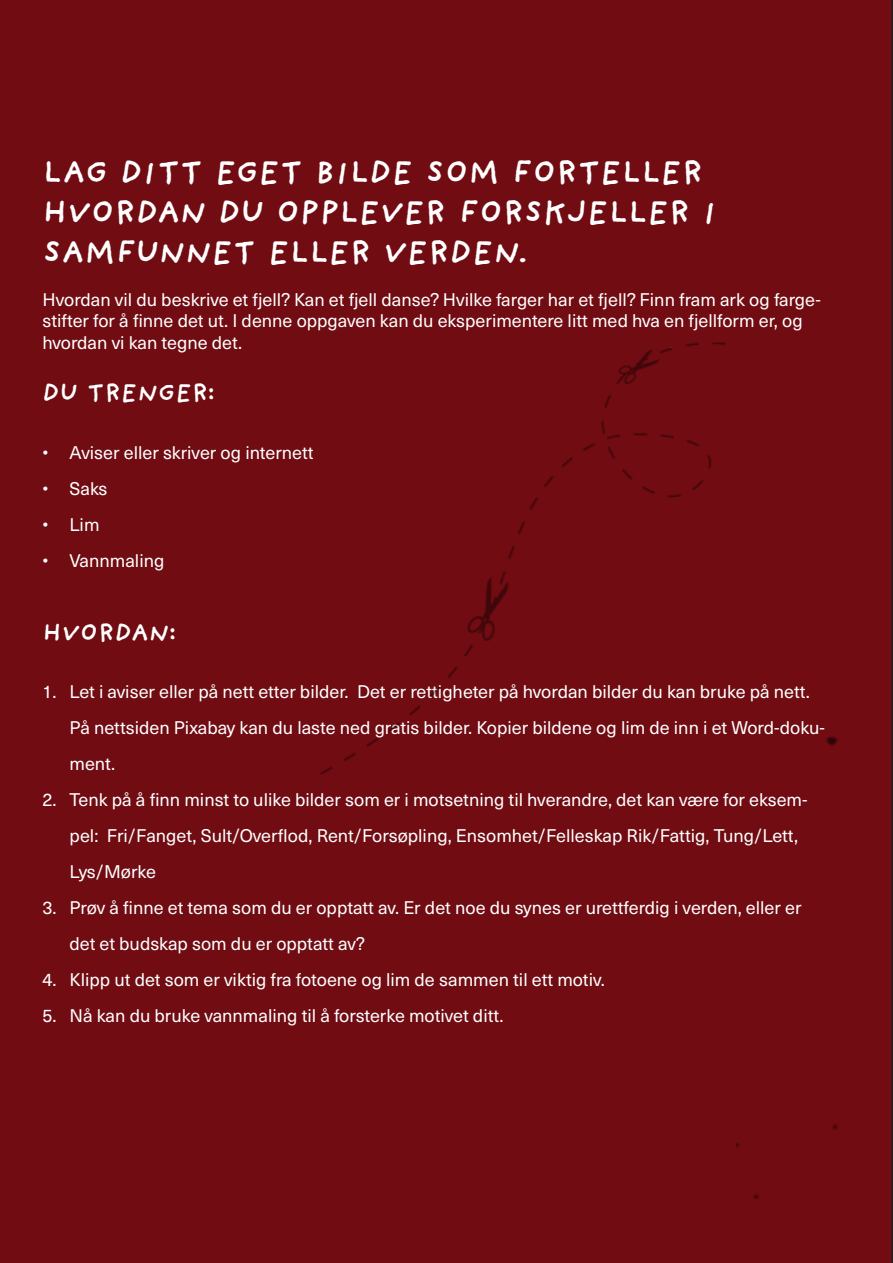
<style>
.page{position:relative;width:893px;height:1263px;background:#710c13}
.page>*{position:absolute;margin:0;border:0;box-sizing:border-box;transform-origin:0 0}
.t1{font:700 33px/39.6px "Providence Sans Pro";color:#fff}
.t2{font:700 25.5px "Providence Sans Pro";color:#fff}
.t3{font:18px/36px "Neue Haas Unica W1 G";color:#fff}
</style>
<div class="page">
<div style="left:721px;top:183px;width:172px;height:1080px;background:#710c13"></div>
<div style="left:213px;top:253px;width:626px;height:582px;background:#710c13"></div>
<p class="t1" style="left:43px;top:152px;width:676px">LAG DITT EGET BILDE SOM FORTELLER<br>HVORDAN DU OPPLEVER FORSKJELLER I<br>SAMFUNNET ELLER VERDEN.</p>
<p class="t3" style="left:43px;top:288px;width:780px;line-height:21.6px">Hvordan vil du beskrive et fjell? Kan et fjell danse? Hvilke farger har et fjell? Finn fram ark og farge&shy;stifter for å finne det ut. I denne oppgaven kan du eksperimentere litt med hva en fjellform er, og hvordan vi kan tegne det.</p>
<p class="t2" style="left:43px;top:378px;width:174px">DU TRENGER:</p>
<p class="t3" style="left:43px;top:433px;width:273px">• Aviser eller skriver og internett</p>
<p class="t3" style="left:43px;top:469px;width:66px">• Saks</p>
<p class="t3" style="left:43px;top:505px;width:59px">• Lim</p>
<p class="t3" style="left:43px;top:541px;width:123px">• Vannmaling</p>
<p class="t2" style="left:43px;top:617px;width:135px">HVORDAN:</p>
<p class="t3" style="left:70px;top:673px;width:757px;text-indent:-27px">1. Let i aviser eller på nett etter bilder. Det er rettigheter på hvordan bilder du kan bruke på nett.<br>På nettsiden Pixabay kan du laste ned gratis bilder. Kopier bildene og lim de inn i et Word-doku&shy;ment.</p>
<p class="t3" style="left:70px;top:781px;width:739px;text-indent:-27px">2. Tenk på å finn minst to ulike bilder som er i motsetning til hverandre, det kan være for eksem&shy;pel: Fri/Fanget, Sult/Overflod, Rent/Forsøpling, Ensomhet/Felleskap Rik/Fattig, Tung/Lett,<br>Lys/Mørke</p>
<p class="t3" style="left:70px;top:889px;width:734px;text-indent:-27px">3. Prøv å finne et tema som du er opptatt av. Er det noe du synes er urettferdig i verden, eller er det et budskap som du er opptatt av?</p>
<p class="t3" style="left:43px;top:961px;width:564px">4. Klipp ut det som er viktig fra fotoene og lim de sammen til ett motiv.</p>
<p class="t3" style="left:43px;top:997px;width:463px">5. Nå kan du bruke vannmaling til å forsterke motivet ditt.</p>
</div>
